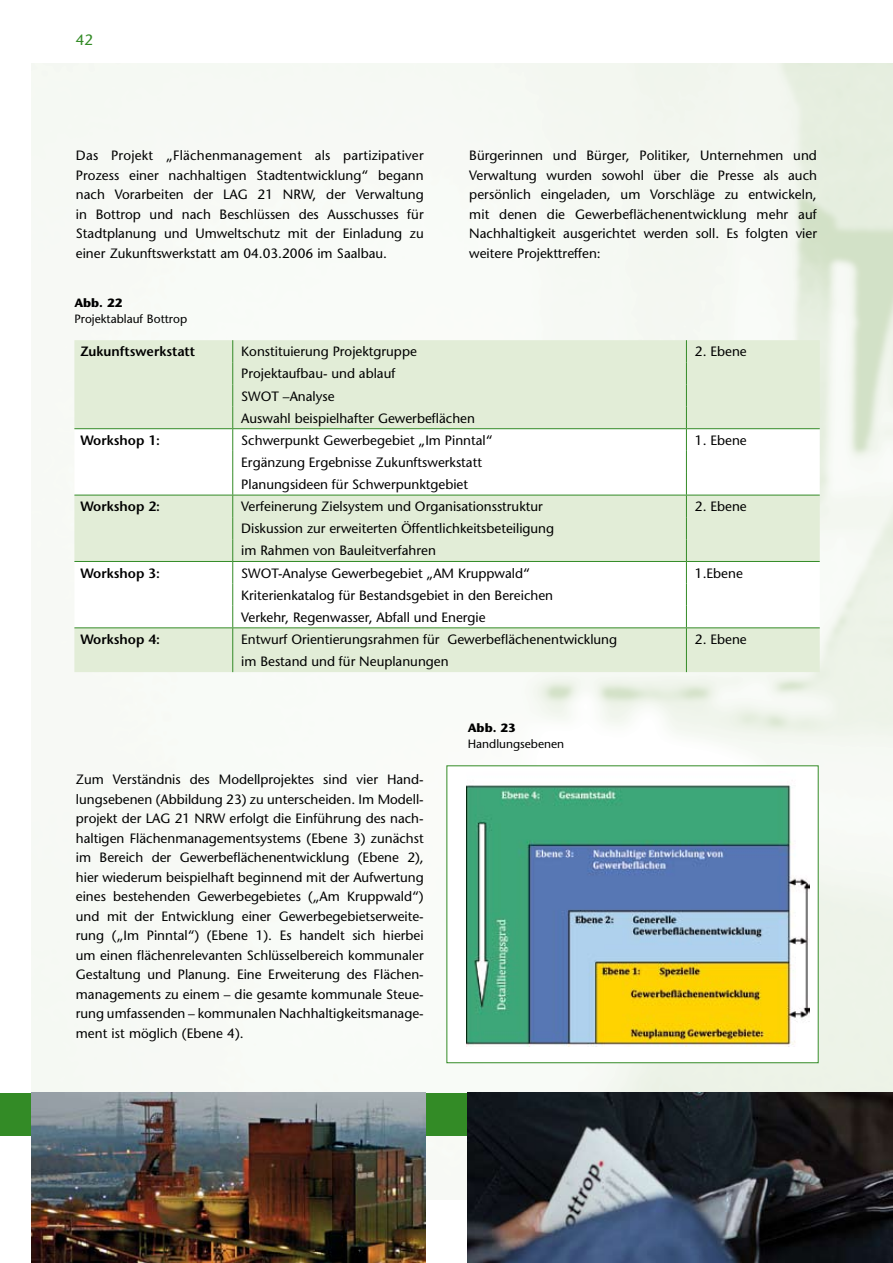
<style>
.page{position:relative;width:893px;height:1263px;background:#fff}
.page>*{position:absolute;margin:0;border:0;box-sizing:border-box;transform-origin:0 0}
.t1{font:15px "Stone Sans";color:#338b26}
.t2{font:13.5px/19.5px "Stone Sans";color:#000}
.t3{font:600 13.5px "Stone Sans";color:#000}
.t4{font:12px "Stone Sans";color:#000}
.t5{font:700 12px "Stone Sans";color:#000}
</style>
<div class="page">
<img style="left:32px;top:64px;width:861px;height:1135px">
<div style="left:0;top:1093px;width:893px;height:42px;background:#338b26"></div>
<img style="left:32px;top:1093px;width:393px;height:170px">
<img style="left:468px;top:1093px;width:425px;height:170px">
<div style="left:447px;top:766px;width:371px;height:297px;background:#fff"></div>
<img style="left:467px;top:785px;width:342px;height:261px">
<div style="left:74px;top:340px;width:746px;height:332px;background:#e2edd7"></div>
<svg style="left:74px;top:429px;width:746px;height:198px"></svg>
<svg style="left:232px;top:340px;width:1px;height:332px"></svg>
<svg style="left:686px;top:340px;width:1px;height:332px"></svg>
<hr style="left:74px;top:428px;width:159px;height:1px;background:#338b26">
<hr style="left:233px;top:428px;width:453px;height:1px;background:#338b26">
<hr style="left:686px;top:428px;width:134px;height:1px;background:#338b26">
<hr style="left:74px;top:495px;width:159px;height:1px;background:#338b26">
<hr style="left:233px;top:495px;width:453px;height:1px;background:#338b26">
<hr style="left:686px;top:495px;width:134px;height:1px;background:#338b26">
<hr style="left:74px;top:561px;width:159px;height:1px;background:#338b26">
<hr style="left:233px;top:561px;width:453px;height:1px;background:#338b26">
<hr style="left:686px;top:561px;width:134px;height:1px;background:#338b26">
<hr style="left:74px;top:627px;width:159px;height:1px;background:#338b26">
<hr style="left:233px;top:627px;width:453px;height:1px;background:#338b26">
<hr style="left:686px;top:627px;width:134px;height:1px;background:#338b26">
<p class="t1" style="left:76px;top:30px;width:19px">42</p>
<p class="t2" style="left:76px;top:146px;width:349px;text-align:justify">Das Projekt „Flächenmanagement als partizipativer Prozess einer nachhaltigen Stadtentwicklung“ begann nach Vorarbeiten der LAG 21 NRW, der Verwaltung in Bottrop und nach Beschlüssen des Ausschusses für Stadtplanung und Umweltschutz mit der Einladung zu einer Zukunftswerkstatt am 04.03.2006 im Saalbau.</p>
<p class="t5" style="left:74px;top:295px;width:49px">Abb. 22</p>
<p class="t4" style="left:74px;top:312px;width:114px">Projektablauf Bottrop</p>
<p class="t2" style="left:469px;top:146px;width:349px;text-align:justify">Bürgerinnen und Bürger, Politiker, Unternehmen und Verwaltung wurden sowohl über die Presse als auch persönlich eingeladen, um Vorschläge zu entwickeln, mit denen die Gewerbeflächenentwicklung mehr auf Nachhaltigkeit ausgerichtet werden soll. Es folgten vier weitere Projekttreffen:</p>
<p class="t3" style="left:80px;top:343px;width:116px">Zukunftswerkstatt</p>
<p class="t2" style="left:241px;top:342px;width:177px">Konstituierung Projektgruppe</p>
<p class="t2" style="left:695px;top:342px;width:53px">2. Ebene</p>
<p class="t2" style="left:241px;top:363px;width:235px;line-height:22.2px">Projektaufbau- und ablauf<br>SWOT –Analyse<br>Auswahl beispielhafter Gewerbeflächen</p>
<p class="t3" style="left:80px;top:432px;width:81px">Workshop 1:</p>
<p class="t2" style="left:241px;top:430px;width:253px">Schwerpunkt Gewerbegebiet „Im Pinntal“</p>
<p class="t2" style="left:695px;top:430px;width:53px">1. Ebene</p>
<p class="t2" style="left:241px;top:451px;width:242px;line-height:22.2px">Ergänzung Ergebnisse Zukunftswerkstatt<br>Planungsideen für Schwerpunktgebiet</p>
<p class="t3" style="left:80px;top:498px;width:81px">Workshop 2:</p>
<p class="t2" style="left:241px;top:497px;width:303px">Verfeinerung Zielsystem und Organisationsstruktur</p>
<p class="t2" style="left:695px;top:497px;width:53px">2. Ebene</p>
<p class="t2" style="left:241px;top:518px;width:314px;line-height:22.2px">Diskussion zur erweiterten Öffentlichkeitsbeteiligung im Rahmen von Bauleitverfahren</p>
<p class="t3" style="left:80px;top:565px;width:81px">Workshop 3:</p>
<p class="t2" style="left:241px;top:563px;width:290px">SWOT-Analyse Gewerbegebiet „AM Kruppwald“</p>
<p class="t2" style="left:695px;top:563px;width:49px">1.Ebene</p>
<p class="t2" style="left:241px;top:584px;width:313px;line-height:22.2px">Kriterienkatalog für Bestandsgebiet in den Bereichen<br>Verkehr, Regenwasser, Abfall und Energie</p>
<p class="t3" style="left:80px;top:631px;width:81px">Workshop 4:</p>
<p class="t2" style="left:241px;top:629px;width:377px">Entwurf Orientierungsrahmen für Gewerbeflächenentwicklung</p>
<p class="t2" style="left:695px;top:629px;width:53px">2. Ebene</p>
<p class="t2" style="left:241px;top:652px;width:209px">im Bestand und für Neuplanungen</p>
<p class="t2" style="left:76px;top:770px;width:349px;text-align:justify">Zum Verständnis des Modellprojektes sind vier Hand&shy;lungsebenen (Abbildung 23) zu unterscheiden. Im Modell&shy;projekt der LAG 21 NRW erfolgt die Einführung des nach&shy;haltigen Flächenmanagementsystems (Ebene 3) zunächst im Bereich der Gewerbeflächenentwicklung (Ebene 2), hier wiederum beispielhaft beginnend mit der Aufwertung eines bestehenden Gewerbegebietes („Am Kruppwald“) und mit der Entwicklung einer Gewerbegebietserweite&shy;rung („Im Pinntal“) (Ebene 1). Es handelt sich hierbei um einen flächenrelevanten Schlüsselbereich kommunaler Gestaltung und Planung. Eine Erweiterung des Flächen&shy;managements zu einem – die gesamte kommunale Steue&shy;rung umfassenden – kommunalen Nachhaltigkeitsmanage&shy;ment ist möglich (Ebene 4).</p>
<p class="t5" style="left:468px;top:720px;width:49px">Abb. 23</p>
<p class="t4" style="left:468px;top:737px;width:98px">Handlungsebenen</p>
</div>
